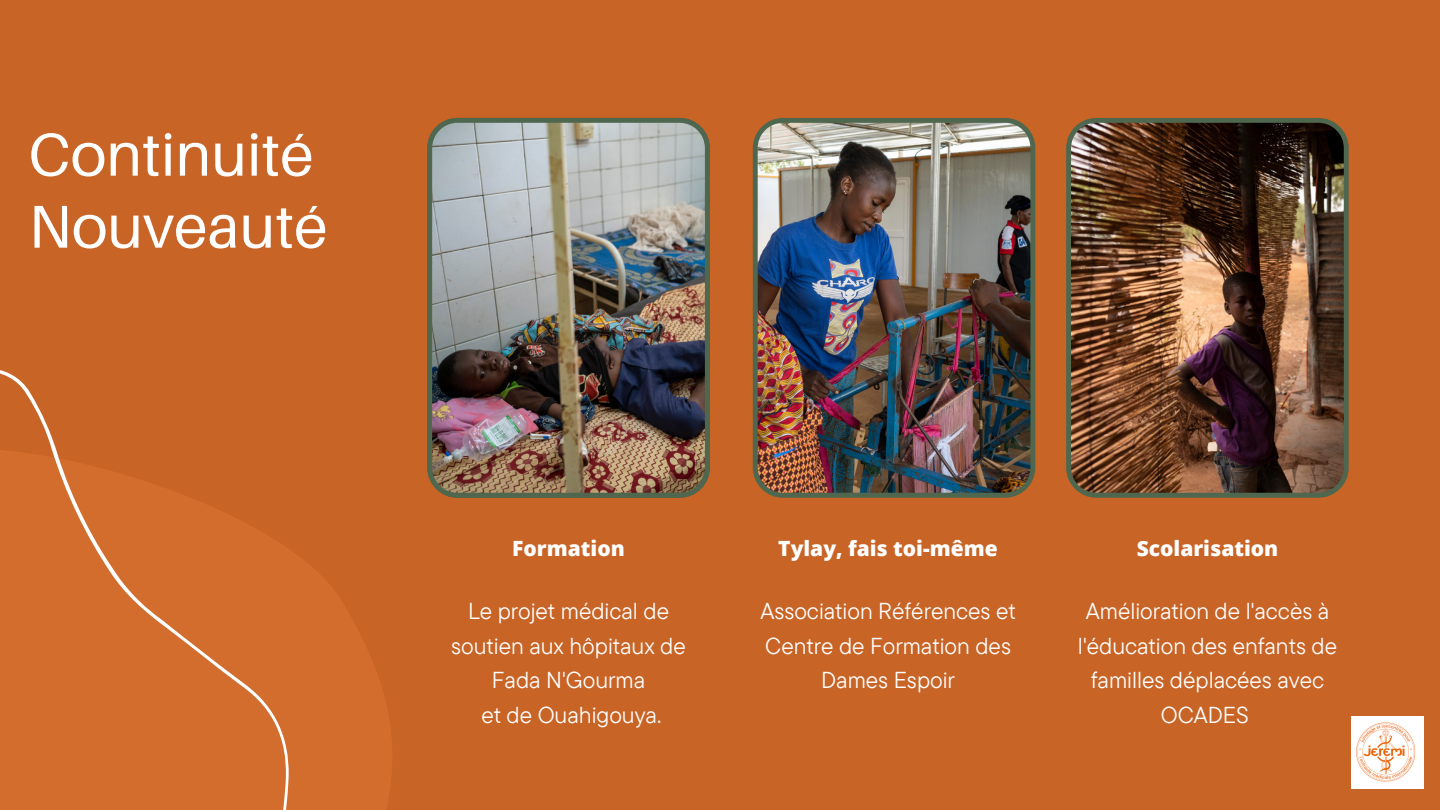
<style>
.page{position:relative;width:1440px;height:810px;background:#c86426}
.page>*{position:absolute;margin:0;border:0;box-sizing:border-box;transform-origin:0 0}
.t1{font:60.5px/72px "Aileron";color:#fff}
.t2{font:23px/34.5px "TT Commons Pro";color:#fff;text-align:center}
.t3{font:800 21px "Open Sans";color:#fff}
</style>
<div class="page">
<img style="left:427px;top:118px;width:283px;height:380px">
<img style="left:753px;top:118px;width:282px;height:380px">
<img style="left:1066px;top:118px;width:283px;height:380px">
<svg style="left:0;top:321px;width:428px;height:489px;fill:#d36d2e"></svg>
<img style="left:1352px;top:716px;width:72px;height:72px">
<h1 class="t1" style="left:28px;top:117px;width:301px">Continuité<br>Nouveauté</h1>
<p class="t3" style="left:512px;top:534px;width:114px">Formation</p>
<p class="t2" style="left:451px;top:593px;width:236px">Le projet médical de soutien aux hôpitaux de<br>Fada N'Gourma<br>et de Ouahigouya.</p>
<p class="t3" style="left:778px;top:534px;width:221px">Tylay, fais toi-même</p>
<p class="t2" style="left:760px;top:593px;width:257px">Association Références et<br>Centre de Formation des<br>Dames Espoir</p>
<p class="t3" style="left:1137px;top:534px;width:143px">Scolarisation</p>
<p class="t2" style="left:1078px;top:593px;width:261px">Amélioration de l'accès à l'éducation des enfants de familles déplacées avec<br>OCADES</p>
</div>
